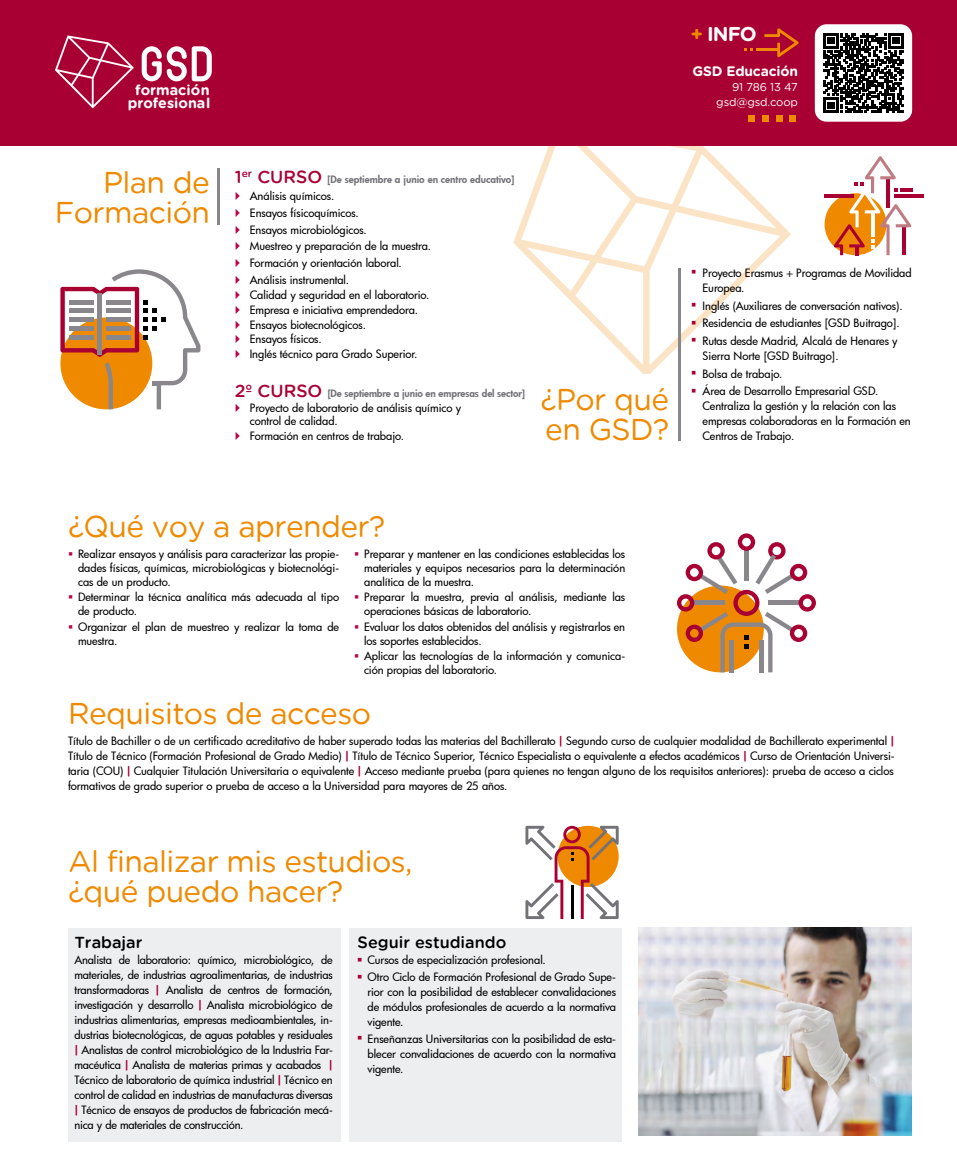
<style>
.page{position:relative;width:957px;height:1159px;background:#fff}
.page>*{position:absolute;margin:0;border:0;box-sizing:border-box;transform-origin:0 0}
.t1{font:30px/30px "Gotham Rounded";letter-spacing:-.02em;color:#ef8a00}
.t2{font:700 20px "Gotham Rounded";color:#fff}
.t3{font:500 16.25px "Gotham Rounded";color:#000}
.t4{font:700 14.25px/13.4px "Gotham Rounded";color:#fff;text-align:center}
.t5{font:700 13.75px "Gotham Rounded";letter-spacing:-.01em;color:#fff}
.t6{font:500 11.25px/15px "Futura";letter-spacing:-.005em;color:#000}
.t7{font:11.25px/15px "Gotham Rounded";letter-spacing:-.01em;color:#fff;text-align:right}
.t8{font:800 10px "Futura";letter-spacing:-.01em;color:#737277}
.s1{color:#ef8a00}
.s2{font-family:"Gotham Rounded";font-weight:500;font-size:17.5px;color:#a90034}
.s3{font-family:"Gotham Rounded";font-weight:700;color:#a90034}
</style>
<div class="page">
<svg style="left:513px;top:145px;width:278px;height:229px"></svg>
<div style="left:0;top:0;width:957px;height:145px;background:#a90034"></div>
<svg style="left:142px;top:46px;width:70px;height:35px"></svg>
<svg style="left:55px;top:35px;width:79px;height:73px"></svg>
<svg style="left:60px;top:269px;width:140px;height:140px"></svg>
<hr style="left:217px;top:168px;width:3px;height:56px;background:#89878c">
<hr style="left:678px;top:268px;width:2px;height:172px;background:#89878c">
<svg style="left:525px;top:826px;width:93px;height:93px"></svg>
<div style="left:824px;top:193px;width:62px;height:62px;background:#ef8a00;border-radius:50%"></div>
<hr style="left:894px;top:195px;width:29px;height:3px;background:#a90034">
<hr style="left:824px;top:195px;width:30px;height:3px;background:#a90034">
<svg style="left:834px;top:156px;width:79px;height:99px"></svg>
<svg style="left:677px;top:533px;width:139px;height:139px"></svg>
<div style="left:349px;top:927px;width:273px;height:214px;background:#edeef0"></div>
<div style="left:68px;top:927px;width:273px;height:214px;background:#edeef0"></div>
<img style="left:638px;top:927px;width:274px;height:209px">
<div style="left:815px;top:24px;width:97px;height:98px;background:#fff;border-radius:12px"></div>
<svg style="left:823px;top:33px;width:80px;height:80px"></svg>
<div style="left:762px;top:115px;width:6px;height:7px;background:#ef8a00"></div>
<div style="left:748px;top:115px;width:7px;height:7px;background:#ef8a00"></div>
<div style="left:789px;top:115px;width:7px;height:7px;background:#ef8a00"></div>
<div style="left:775px;top:115px;width:7px;height:7px;background:#ef8a00"></div>
<hr style="left:756px;top:48px;width:22px;height:3px;background:#ef8a00">
<svg style="left:764px;top:28px;width:35px;height:29px"></svg>
<svg style="left:744px;top:48px;width:9px;height:3px"></svg>
<p class="t4" style="left:128px;top:83px;width:84px">formación profesional</p>
<h1 class="t1" style="left:55px;top:167px;width:157px;text-align:right">Plan de<br>Formación</h1>
<h2 class="t2" style="left:690px;top:20px;width:68px"><span class="s1">+</span> INFO</h2>
<p class="t5" style="left:692px;top:61px;width:107px">GSD Educación</p>
<p class="t7" style="left:716px;top:79px;width:83px">91 786 13 47 gsd@gsd.coop</p>
<p class="t8" style="left:235px;top:173px;width:281px"><span class="s2">1</span><sup>er</sup> <span class="s2">CURSO</span> [De septiembre a junio en centro educativo]</p>
<p class="t6" style="left:250px;top:187px;width:183px;line-height:16.8px">Análisis químicos.<br>Ensayos físicoquímicos.<br>Ensayos microbiológicos.<br>Muestreo y preparación de la muestra.<br>Formación y orientación laboral.<br>Análisis instrumental.</p>
<p class="t6" style="left:250px;top:287px;width:181px">Calidad y seguridad en el laboratorio.<br>Empresa e iniciativa emprendedora.<br>Ensayos biotecnológicos.<br>Ensayos físicos.<br>Inglés técnico para Grado Superior.</p>
<p class="t8" style="left:235px;top:386px;width:292px"><span class="s2">2º CURSO</span> [De septiembre a junio en empresas del sector]</p>
<p class="t6" style="left:250px;top:401px;width:213px;line-height:13.1px">Proyecto de laboratorio de análisis químico y control de calidad.</p>
<p class="t6" style="left:250px;top:428px;width:156px">Formación en centros de trabajo.</p>
<h1 class="t1" style="left:540px;top:384px;width:130px">¿Por qué en GSD?</h1>
<p class="t6" style="left:702px;top:265px;width:211px;text-indent:-11px"><sup>■</sup> Proyecto Erasmus + Programas de Movilidad<br>Europea.</p>
<p class="t6" style="left:691px;top:298px;width:213px"><sup>■</sup> Inglés (Auxiliares de conversación nativos).</p>
<p class="t6" style="left:691px;top:315px;width:210px"><sup>■</sup> Residencia de estudiantes [GSD Buitrago].</p>
<p class="t6" style="left:702px;top:333px;width:197px;text-indent:-11px"><sup>■</sup> Rutas desde Madrid, Alcalá de Henares y<br>Sierra Norte [GSD Buitrago].</p>
<p class="t6" style="left:691px;top:366px;width:93px"><sup>■</sup> Bolsa de trabajo.</p>
<p class="t6" style="left:702px;top:383px;width:210px;text-indent:-11px"><sup>■</sup> Área de Desarrollo Empresarial GSD.<br>Centraliza la gestión y la relación con las empresas colaboradoras en la Formación en Centros de Trabajo.</p>
<h1 class="t1" style="left:68px;top:511px;width:319px">¿Qué voy a aprender?</h1>
<p class="t6" style="left:364px;top:547px;width:263px;line-height:13.8px;text-align:justify">Preparar y mantener en las condiciones establecidas los materiales y equipos necesarios para la determinación analítica de la muestra.</p>
<p class="t6" style="left:364px;top:590px;width:263px;line-height:13.8px">Preparar la muestra, previa al análisis, mediante las operaciones básicas de laboratorio.</p>
<p class="t6" style="left:364px;top:619px;width:262px;line-height:13.8px">Evaluar los datos obtenidos del análisis y registrarlos en los soportes establecidos.</p>
<p class="t6" style="left:364px;top:649px;width:262px;line-height:13.8px">Aplicar las tecnologías de la información y comunica&shy;ción propias del laboratorio.</p>
<h1 class="t1" style="left:68px;top:698px;width:304px">Requisitos de acceso</h1>
<p class="t6" style="left:78px;top:547px;width:263px;line-height:13.8px;text-align:justify">Realizar ensayos y análisis para caracterizar las propie&shy;dades físicas, químicas, microbiológicas y biotecnológi&shy;cas de un producto.</p>
<p class="t6" style="left:78px;top:590px;width:262px;line-height:13.8px">Determinar la técnica analítica más adecuada al tipo de producto.</p>
<p class="t6" style="left:78px;top:619px;width:262px;line-height:13.8px">Organizar el plan de muestreo y realizar la toma de muestra.</p>
<p class="t6" style="left:68px;top:733px;width:828px;text-align:justify">Título de Bachiller o de un certificado acreditativo de haber superado todas las materias del Bachillerato <span class="s3">|</span> Segundo curso de cualquier modalidad de Bachillerato experimental <span class="s3">| </span>Título de Técnico (Formación Profesional de Grado Medio) <span class="s3">|</span> Título de Técnico Superior, Técnico Especialista o equivalente a efectos académicos <span class="s3">|</span> Curso de Orientación Universi&shy;taria (COU) <span class="s3">|</span> Cualquier Titulación Universitaria o equivalente <span class="s3">|</span> Acceso mediante prueba (para quienes no tengan alguno de los requisitos anteriores): prueba de acceso a ciclos formativos de grado superior o prueba de acceso a la Universidad para mayores de 25 años.</p>
<h1 class="t1" style="left:68px;top:846px;width:346px">Al finalizar mis estudios, ¿qué puedo hacer?</h1>
<h3 class="t3" style="left:74px;top:933px;width:70px">Trabajar</h3>
<p class="t6" style="left:74px;top:952px;width:260px;text-align:justify">Analista de laboratorio: químico, microbiológico, de materiales, de industrias agroalimentarias, de industrias transformadoras <span class="s3">|</span> Analista de centros de formación, investigación y desarrollo <span class="s3">|</span> Analista microbiológico de industrias alimentarias, empresas medioambientales, in&shy;dustrias biotecnológicas, de aguas potables y residuales <span class="s3">|</span> Analistas de control microbiológico de la Industria Far&shy;macéutica <span class="s3">|</span> Analista de materias primas y acabados <span class="s3">| </span>Técnico de laboratorio de química industrial <span class="s3">|</span> Técnico en control de calidad en industrias de manufacturas diversas <span class="s3">|</span> Técnico de ensayos de productos de fabricación mecá&shy;nica y de materiales de construcción.</p>
<h3 class="t3" style="left:358px;top:933px;width:150px">Seguir estudiando</h3>
<p class="t6" style="left:358px;top:952px;width:190px"><sup>■</sup> Cursos de especialización profesional.</p>
<p class="t6" style="left:368px;top:969px;width:250px;text-align:justify;text-indent:-10px"><sup>■</sup> Otro Ciclo de Formación Profesional de Grado Supe&shy;rior con la posibilidad de establecer convalidaciones de módulos profesionales de acuerdo a la normativa vigente.</p>
<p class="t6" style="left:368px;top:1031px;width:250px;text-align:justify;text-indent:-10px"><sup>■</sup> Enseñanzas Universitarias con la posibilidad de esta&shy;blecer convalidaciones de acuerdo con la normativa vigente.</p>
</div>
